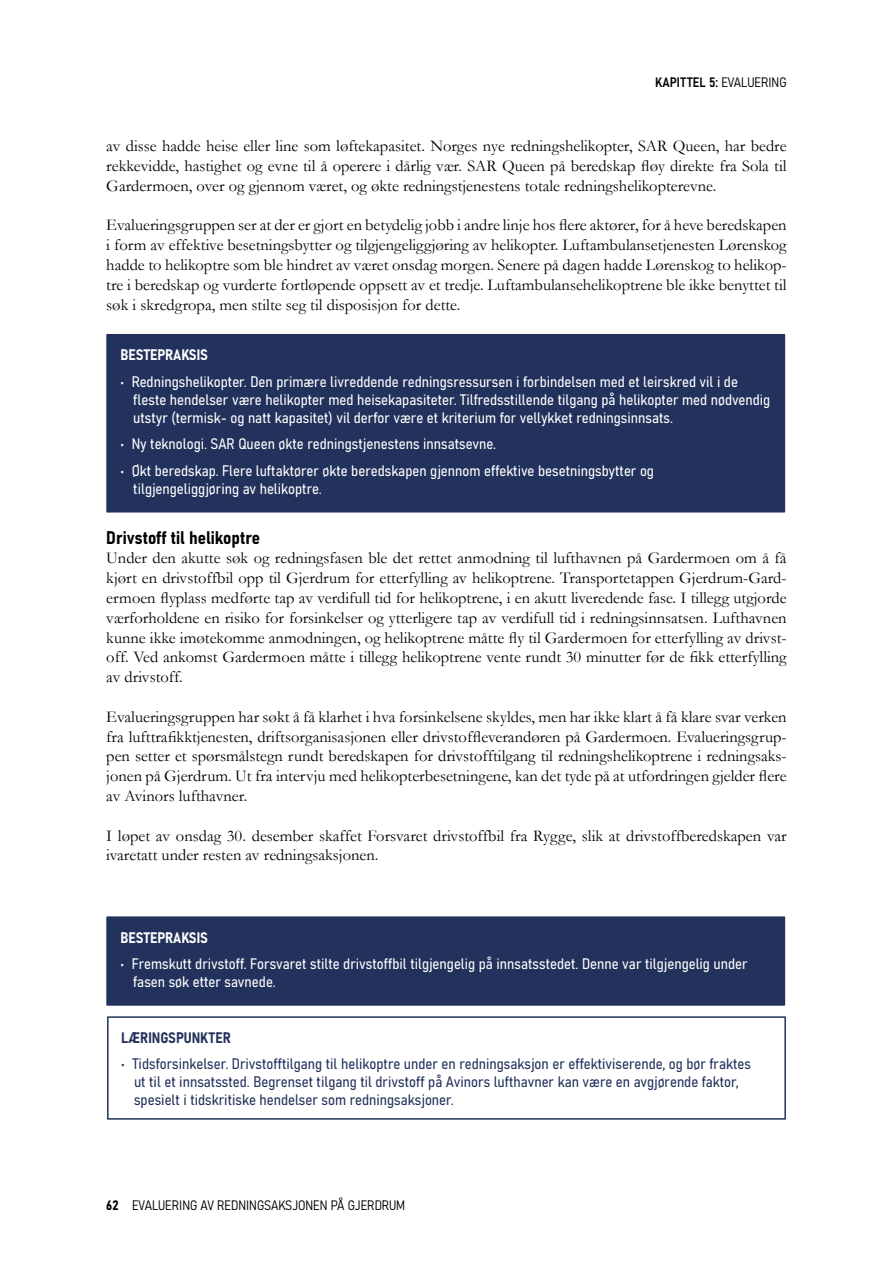
<style>
.page{position:relative;width:893px;height:1263px;background:#fff}
.page>*{position:absolute;margin:0;border:0;box-sizing:border-box;transform-origin:0 0}
.t1{font:18px "Bahnschrift";color:#000}
.t2{font:16.5px/19.8px "Garamond";color:#000;text-align:justify}
.t3{font:15px/18px "Bahnschrift";color:#fff}
.t4{font:15px/18px "Bahnschrift";color:#22325c}
.t5{font:13.5px "Bahnschrift";color:#000}
</style>
<div class="page">
<div style="left:107px;top:917px;width:677px;height:88px;background:#22325c"></div>
<div style="left:106px;top:916px;width:679px;height:90px;border:2px solid #22325c"></div>
<div style="left:107px;top:335px;width:677px;height:177px;background:#22325c"></div>
<div style="left:106px;top:334px;width:679px;height:178px;border:2px solid #22325c"></div>
<div style="left:107px;top:1016px;width:679px;height:104px;border:2px solid #22325c"></div>
<p class="t5" style="left:655px;top:72px;width:133px">KAPITTEL 5: EVALUERING</p>
<p class="t2" style="left:106px;top:136px;width:682px">av disse hadde heise eller line som løftekapasitet. Norges nye redningshelikopter, SAR Queen, har bedre rekkevidde, hastighet og evne til å operere i dårlig vær. SAR Queen på beredskap fløy direkte fra Sola til Gardermoen, over og gjennom været, og økte redningstjenestens totale redningshelikopterevne.</p>
<p class="t2" style="left:106px;top:215px;width:682px">Evalueringsgruppen ser at der er gjort en betydelig jobb i andre linje hos flere aktører, for å heve beredskapen i form av effektive besetningsbytter og tilgjengeliggjøring av helikopter. Luftambulansetjenesten Lørenskog hadde to helikoptre som ble hindret av været onsdag morgen. Senere på dagen hadde Lørenskog to helikop&shy;tre i beredskap og vurderte fortløpende oppsett av et tredje. Luftambulansehelikoptrene ble ikke benyttet til søk i skredgropa, men stilte seg til disposisjon for dette.</p>
<p class="t3" style="left:121px;top:345px;width:89px">BESTEPRAKSIS</p>
<p class="t3" style="left:133px;top:371px;width:639px;text-indent:-13px">• Redningshelikopter. Den primære livreddende redningsressursen i forbindelsen med et leirskred vil i de fleste hendelser være helikopter med heisekapasiteter. Tilfredsstillende tilgang på helikopter med nødvendig utstyr (termisk- og natt kapasitet) vil derfor være et kriterium for vellykket redningsinnsats.</p>
<p class="t3" style="left:121px;top:434px;width:377px">• Ny teknologi. SAR Queen økte redningstjenestens innsatsevne.</p>
<p class="t3" style="left:133px;top:460px;width:522px;text-indent:-13px">• Økt beredskap. Flere luftaktører økte beredskapen gjennom effektive besetningsbytter og tilgjengeliggjøring av helikoptre.</p>
<p class="t1" style="left:106px;top:524px;width:155px">Drivstoff til helikoptre</p>
<p class="t2" style="left:106px;top:548px;width:682px">Under den akutte søk og redningsfasen ble det rettet anmodning til lufthavnen på Gardermoen om å få kjørt en drivstoffbil opp til Gjerdrum for etterfylling av helikoptrene. Transportetappen Gjerdrum-Gard&shy;ermoen flyplass medførte tap av verdifull tid for helikoptrene, i en akutt liveredende fase. I tillegg utgjorde værforholdene en risiko for forsinkelser og ytterligere tap av verdifull tid i redningsinnsatsen. Lufthavnen kunne ikke imøtekomme anmodningen, og helikoptrene måtte fly til Gardermoen for etterfylling av drivst&shy;off. Ved ankomst Gardermoen måtte i tillegg helikoptrene vente rundt 30 minutter før de fikk etterfylling av drivstoff.</p>
<p class="t2" style="left:106px;top:706px;width:682px">Evalueringsgruppen har søkt å få klarhet i hva forsinkelsene skyldes, men har ikke klart å få klare svar verken fra lufttrafikktjenesten, driftsorganisasjonen eller drivstoffleverandøren på Gardermoen. Evalueringsgrup&shy;pen setter et spørsmålstegn rundt beredskapen for drivstofftilgang til redningshelikoptrene i redningsaks&shy;jonen på Gjerdrum. Ut fra intervju med helikopterbesetningene, kan det tyde på at utfordringen gjelder flere av Avinors lufthavner.</p>
<p class="t2" style="left:106px;top:825px;width:682px">I løpet av onsdag 30. desember skaffet Forsvaret drivstoffbil fra Rygge, slik at drivstoffberedskapen var ivaretatt under resten av redningsaksjonen.</p>
<p class="t3" style="left:121px;top:927px;width:89px">BESTEPRAKSIS</p>
<p class="t3" style="left:133px;top:954px;width:616px;text-indent:-13px">• Fremskutt drivstoff. Forsvaret stilte drivstoffbil tilgjengelig på innsatsstedet. Denne var tilgjengelig under fasen søk etter savnede.</p>
<p class="t4" style="left:121px;top:1027px;width:111px">LÆRINGSPUNKTER</p>
<p class="t4" style="left:134px;top:1054px;width:618px;text-indent:-13px">• Tidsforsinkelser. Drivstofftilgang til helikoptre under en redningsaksjon er effektiviserende, og bør fraktes ut til et innsatssted. Begrenset tilgang til drivstoff på Avinors lufthavner kan være en avgjørende faktor, spesielt i tidskritiske hendelser som redningsaksjoner.</p>
<p class="t5" style="left:106px;top:1195px;width:300px">62 EVALUERING AV REDNINGSAKSJONEN PÅ GJERDRUM</p>
</div>
